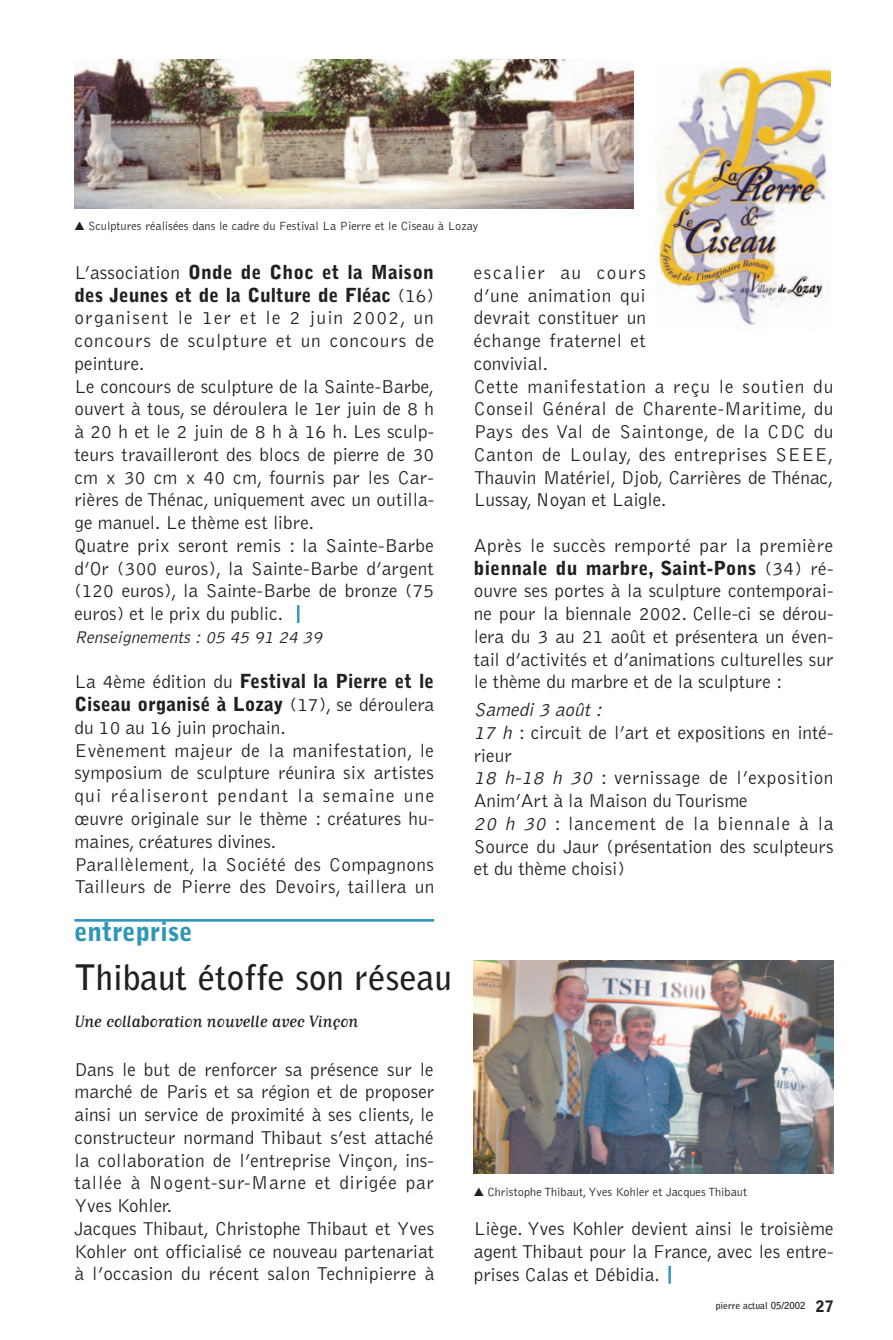
<style>
.page{position:relative;width:893px;height:1340px;background:#fff}
.page>*{position:absolute;margin:0;border:0;box-sizing:border-box;transform-origin:0 0}
.t1{font:700 35px "Bell Gothic";color:#231f20}
.t2{font:900 26.25px "Bell Gothic";color:#2e96b7}
.t3{font:300 19.25px/22.8px "Bell Gothic";color:#231f20}
.t4{font:300 19.25px/22.8px "Bell Gothic";letter-spacing:.025em;color:#231f20}
.t5{font:19.25px "Matrix Script";letter-spacing:-.01em;color:#231f20}
.t6{font:italic 300 17.5px "Bell Gothic";color:#231f20}
.t7{font:300 12.25px "Bell Gothic";color:#231f20}
.t8{font:700 9.62px "Bell Gothic";color:#231f20}
.s1{font-weight:900}
.s2{font-style:italic}
.s3{font-weight:900;font-size:15.75px}
</style>
<div class="page">
<img style="left:656px;top:66px;width:175px;height:260px">
<img style="left:74px;top:60px;width:559px;height:148px">
<hr style="left:74px;top:919px;width:360px;height:2px;background:#2e96b7">
<img style="left:474px;top:960px;width:359px;height:213px">
<p class="t7" style="left:88px;top:221px;width:392px">Sculptures réalisées dans le cadre du Festival La Pierre et le Ciseau à Lozay</p>
<p class="t3" style="left:74px;top:262px;width:361px">L’association <span class="s1">Onde de Choc et la Maison des Jeunes et de la Culture de Fléac</span> (16) organisent le 1er et le 2 juin 2002, un concours de sculpture et un concours de peinture.<br>Le concours de sculpture de la Sainte-Barbe, ouvert à tous, se déroulera le 1er juin de 8 h à 20 h et le 2 juin de 8 h à 16 h. Les sculp&shy;teurs travailleront des blocs de pierre de 30 cm x 30 cm x 40 cm, fournis par les Car&shy;rières de Thénac, uniquement avec un outilla&shy;ge manuel. Le thème est libre.<br>Quatre prix seront remis : la Sainte-Barbe d’Or (300 euros), la Sainte-Barbe d’argent (120 euros), la Sainte-Barbe de bronze (75 euros) et le prix du public.</p>
<p class="t6" style="left:74px;top:630px;width:252px">Renseignements : 05 45 91 24 39</p>
<p class="t3" style="left:74px;top:671px;width:361px">La 4ème édition du <span class="s1">Festival la Pierre et le Ciseau organisé à Lozay</span> (17), se déroulera du 10 au 16 juin prochain.<br>Evènement majeur de la manifestation, le symposium de sculpture réunira six artistes qui réaliseront pendant la semaine une œuvre originale sur le thème : créatures hu&shy;maines, créatures divines.<br>Parallèlement, la Société des Compagnons Tailleurs de Pierre des Devoirs, taillera un</p>
<h2 class="t2" style="left:74px;top:921px;width:120px">entreprise</h2>
<h1 class="t1" style="left:74px;top:964px;width:379px">Thibaut étoffe son réseau</h1>
<p class="t5" style="left:74px;top:1009px;width:285px">Une collaboration nouvelle avec Vinçon</p>
<p class="t3" style="left:74px;top:1058px;width:361px">Dans le but de renforcer sa présence sur le marché de Paris et sa région et de proposer ainsi un service de proximité à ses clients, le constructeur normand Thibaut s’est attaché la collaboration de l’entreprise Vinçon, ins&shy;tallée à Nogent-sur-Marne et dirigée par Yves Kohler.<br>Jacques Thibaut, Christophe Thibaut et Yves Kohler ont officialisé ce nouveau partenariat à l’occasion du récent salon Technipierre à</p>
<p class="t4" style="left:474px;top:262px;width:361px">escalier au cours<br>d’une animation qui<br>devrait constituer un<br>échange fraternel et<br>convivial.<br>Cette manifestation a reçu le soutien du<br>Conseil Général de Charente-Maritime, du<br>Pays des Val de Saintonge, de la CDC du<br>Canton de Loulay, des entreprises SEEE,<br>Thauvin Matériel, Djob, Carrières de Thénac,<br>Lussay, Noyan et Laigle.</p>
<p class="t3" style="left:474px;top:535px;width:361px;text-align:justify">Après le succès remporté par la première <span class="s1">biennale du marbre, Saint-Pons</span> (34) ré&shy;ouvre ses portes à la sculpture contemporai&shy;ne pour la biennale 2002. Celle-ci se dérou&shy;lera du 3 au 21 août et présentera un éven&shy;tail d’activités et d’animations culturelles sur le thème du marbre et de la sculpture :</p>
<p class="t3" style="left:474px;top:699px;width:361px"><span class="s2">Samedi 3 août :<br>17 h</span> : circuit de l’art et expositions en inté&shy;rieur<br><span class="s2">18 h-18 h 30</span> : vernissage de l’exposition<br>Anim’Art à la Maison du Tourisme<br><span class="s2">20 h 30</span> : lancement de la biennale à la<br>Source du Jaur (présentation des sculpteurs et du thème choisi)</p>
<p class="t7" style="left:487px;top:1187px;width:261px">Christophe Thibaut, Yves Kohler et Jacques Thibaut</p>
<p class="t3" style="left:474px;top:1218px;width:361px;text-align:justify">Liège. Yves Kohler devient ainsi le troisième agent Thibaut pour la France, avec les entre&shy;prises Calas et Débidia.</p>
<p class="t8" style="left:716px;top:1302px;width:119px">pierre actual 05/2002 <span class="s3">27</span></p>
</div>
